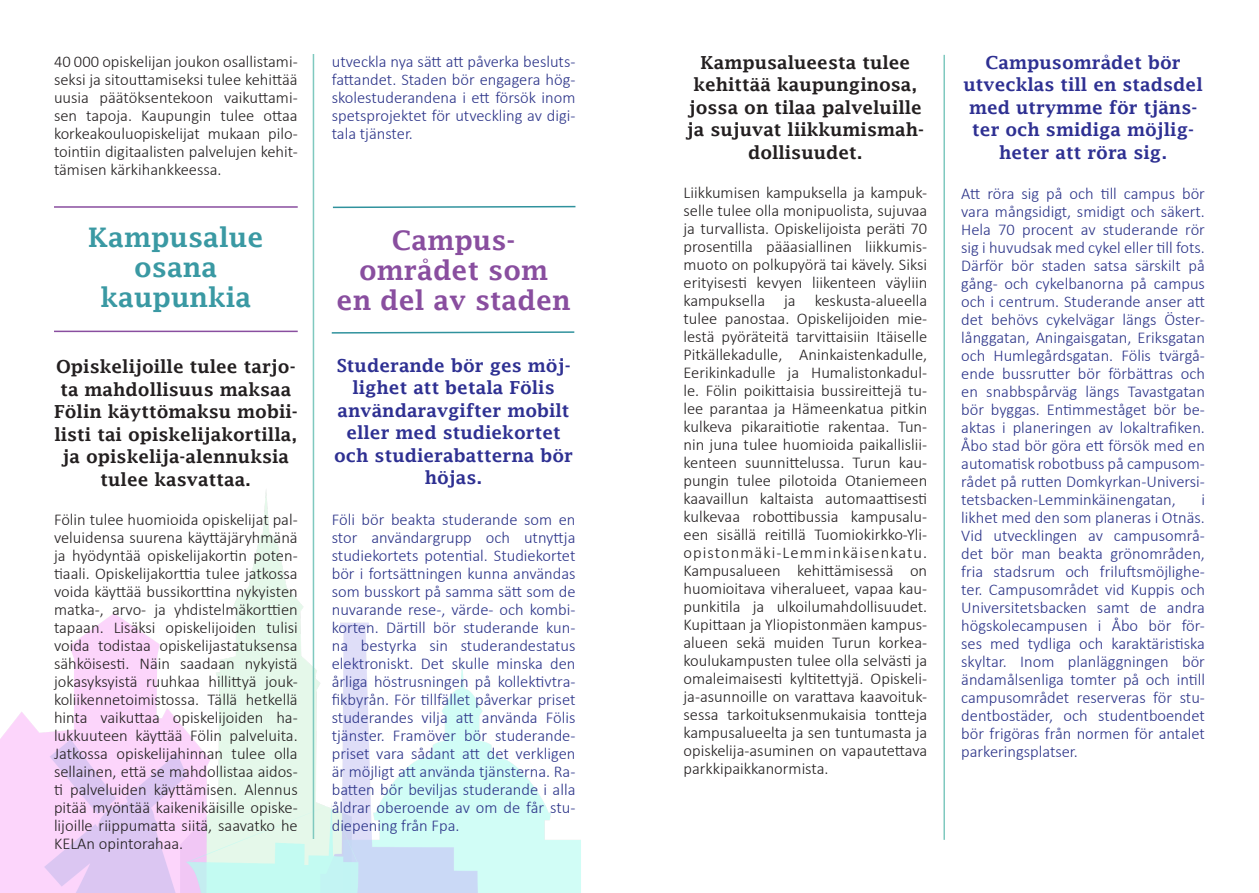
<style>
.page{position:relative;width:1259px;height:893px;background:#fff}
.page>*{position:absolute;margin:0;border:0;box-sizing:border-box;transform-origin:0 0}
.t1{font:600 27px "Lucida Fax";color:#894e9f}
.t2{font:600 27px "Lucida Fax";color:#3a99a3}
.t3{font:600 18px/22.5px "Lucida Fax";color:#231f20;text-align:center}
.t4{font:600 18px/22.5px "Lucida Fax";color:#2e3092;text-align:center}
.t5{font:300 16.5px/18px "Calibri";color:#231f20;text-align:justify}
.t6{font:300 16.5px/18px "Calibri";color:#2c3489;text-align:justify}
</style>
<div class="page">
<hr style="left:943px;top:55px;width:2px;height:785px;background:#7fc9bf">
<img style="left:0;top:465px;width:581px;height:428px">
<hr style="left:313px;top:54px;width:1px;height:785px;background:#7fc9bf">
<hr style="left:54px;top:206px;width:244px;height:2px;background:#894e9f">
<hr style="left:54px;top:331px;width:244px;height:1px;background:#894e9f">
<svg style="left:332px;top:205px;width:244px;height:4px"></svg>
<svg style="left:331px;top:331px;width:244px;height:3px"></svg>
<p class="t5" style="left:54px;top:53px;width:245px">40 000 opiskelijan joukon osallistami&shy;seksi ja sitouttamiseksi tulee kehittää uusia päätöksentekoon vaikuttami&shy;sen tapoja. Kaupungin tulee ottaa korkeakouluopiskelijat mukaan pilo&shy;tointiin digitaalisten palvelujen kehit&shy;tämisen kärkihankkeessa.</p>
<p class="t2" style="left:88px;top:222px;width:177px">Kampusalue</p>
<p class="t2" style="left:134px;top:252px;width:85px">osana</p>
<p class="t2" style="left:100px;top:282px;width:152px">kaupunkia</p>
<p class="t3" style="left:54px;top:355px;width:245px">Opiskelijoille tulee tarjo&shy;ta mahdollisuus maksaa<br>Fölin käyttömaksu mobii&shy;listi tai opiskelijakortilla, ja opiskelija-alennuksia tulee kasvattaa.</p>
<p class="t5" style="left:54px;top:510px;width:245px">Fölin tulee huomioida opiskelijat pal&shy;veluidensa suurena käyttäjäryhmänä ja hyödyntää opiskelijakortin poten&shy;tiaali. Opiskelijakorttia tulee jatkossa voida käyttää bussikorttina nykyisten matka-, arvo- ja yhdistelmäkorttien tapaan. Lisäksi opiskelijoiden tulisi voida todistaa opiskelijastatuksensa sähköisesti. Näin saadaan nykyistä jokasyksyistä ruuhkaa hillittyä jouk&shy;koliikennetoimistossa. Tällä hetkellä hinta vaikuttaa opiskelijoiden ha&shy;lukkuuteen käyttää Fölin palveluita.<br>Jatkossa opiskelijahinnan tulee olla sellainen, että se mahdollistaa aidos&shy;ti palveluiden käyttämisen. Alennus pitää myöntää kaikenikäisille opiske&shy;lijoille riippumatta siitä, saavatko he KELAn opintorahaa.</p>
<p class="t6" style="left:332px;top:53px;width:245px">utveckla nya sätt att påverka besluts&shy;fattandet. Staden bör engagera hög&shy;skolestuderandena i ett försök inom spetsprojektet för utveckling av digi&shy;tala tjänster.</p>
<p class="t1" style="left:392px;top:225px;width:125px">Campus-</p>
<p class="t1" style="left:359px;top:255px;width:190px">området som</p>
<p class="t1" style="left:336px;top:285px;width:236px">en del av staden</p>
<p class="t4" style="left:334px;top:354px;width:240px">Studerande bör ges möj&shy;lighet att betala Fölis användaravgifter mobilt eller med studiekortet och studierabatterna bör höjas.</p>
<p class="t6" style="left:332px;top:510px;width:245px">Föli bör beakta studerande som en stor användargrupp och utnyttja studiekortets potential. Studiekortet bör i fortsättningen kunna användas som busskort på samma sätt som de nuvarande rese-, värde- och kombi&shy;korten. Därtill bör studerande kun&shy;na bestyrka sin studerandestatus elektroniskt. Det skulle minska den årliga höstrusningen på kollektivtra&shy;fikbyrån. För tillfället påverkar priset studerandes vilja att använda Fölis tjänster. Framöver bör studerande&shy;priset vara sådant att det verkligen är möjligt att använda tjänsterna. Ra&shy;batten bör beviljas studerande i alla åldrar oberoende av om de får stu&shy;diepening från Fpa.</p>
<p class="t3" style="left:687px;top:51px;width:239px">Kampusalueesta tulee kehittää kaupunginosa, jossa on tilaa palveluille ja sujuvat liikkumismah&shy;dollisuudet.</p>
<p class="t5" style="left:683px;top:183px;width:245px">Liikkumisen kampuksella ja kampuk&shy;selle tulee olla monipuolista, sujuvaa ja turvallista. Opiskelijoista peräti 70 prosentilla pääasiallinen liikkumis&shy;muoto on polkupyörä tai kävely. Siksi erityisesti kevyen liikenteen väyliin kampuksella ja keskusta-alueella tulee panostaa. Opiskelijoiden mie&shy;lestä pyöräteitä tarvittaisiin Itäiselle Pitkällekadulle, Aninkaistenkadulle, Eerikinkadulle ja Humalistonkadul&shy;le. Fölin poikittaisia bussireittejä tu&shy;lee parantaa ja Hämeenkatua pitkin kulkeva pikaraitiotie rakentaa. Tun&shy;nin juna tulee huomioida paikallislii&shy;kenteen suunnittelussa. Turun kau&shy;pungin tulee pilotoida Otaniemeen kaavaillun kaltaista automaattisesti kulkevaa robottibussia kampusalu&shy;een sisällä reitillä Tuomiokirkko-Yli&shy;opistonmäki-Lemminkäisenkatu.<br>Kampusalueen kehittämisessä on huomioitava viheralueet, vapaa kau&shy;punkitila ja ulkoilumahdollisuudet.<br>Kupittaan ja Yliopistonmäen kampus&shy;alueen sekä muiden Turun korkea&shy;koulukampusten tulee olla selvästi ja omaleimaisesti kyltitettyjä. Opiskeli&shy;ja-asunnoille on varattava kaavoituk&shy;sessa tarkoituksenmukaisia tontteja kampusalueelta ja sen tuntumasta ja opiskelija-asuminen on vapautettava parkkipaikkanormista.</p>
<p class="t4" style="left:963px;top:51px;width:241px">Campusområdet bör utvecklas till en stadsdel med utrymme för tjäns&shy;ter och smidiga möjlig&shy;heter att röra sig.</p>
<p class="t6" style="left:961px;top:185px;width:245px">Att röra sig på och till campus bör vara mångsidigt, smidigt och säkert.<br>Hela 70 procent av studerande rör sig i huvudsak med cykel eller till fots.<br>Därför bör staden satsa särskilt på gång- och cykelbanorna på campus och i centrum. Studerande anser att det behövs cykelvägar längs Öster&shy;långgatan, Aningaisgatan, Eriksgatan och Humlegårdsgatan. Fölis tvärgå&shy;ende bussrutter bör förbättras och en snabbspårväg längs Tavastgatan bör byggas. Entimmeståget bör be&shy;aktas i planeringen av lokaltrafiken.<br>Åbo stad bör göra ett försök med en automatisk robotbuss på campusom&shy;rådet på rutten Domkyrkan-Universi&shy;tetsbacken-Lemminkäinengatan,</p>
<p class="t6" style="left:961px;top:491px;width:245px;text-indent:240px">i likhet med den som planeras i Otnäs.<br>Vid utvecklingen av campusområ&shy;det bör man beakta grönområden, fria stadsrum och friluftsmöjlighe&shy;ter. Campusområdet vid Kuppis och Universitetsbacken samt de andra högskolecampusen i Åbo bör för&shy;ses med tydliga och karaktäristiska skyltar. Inom planläggningen bör ändamålsenliga tomter på och intill campusområdet reserveras för stu&shy;dentbostäder, och studentboendet bör frigöras från normen för antalet parkeringsplatser.</p>
</div>
